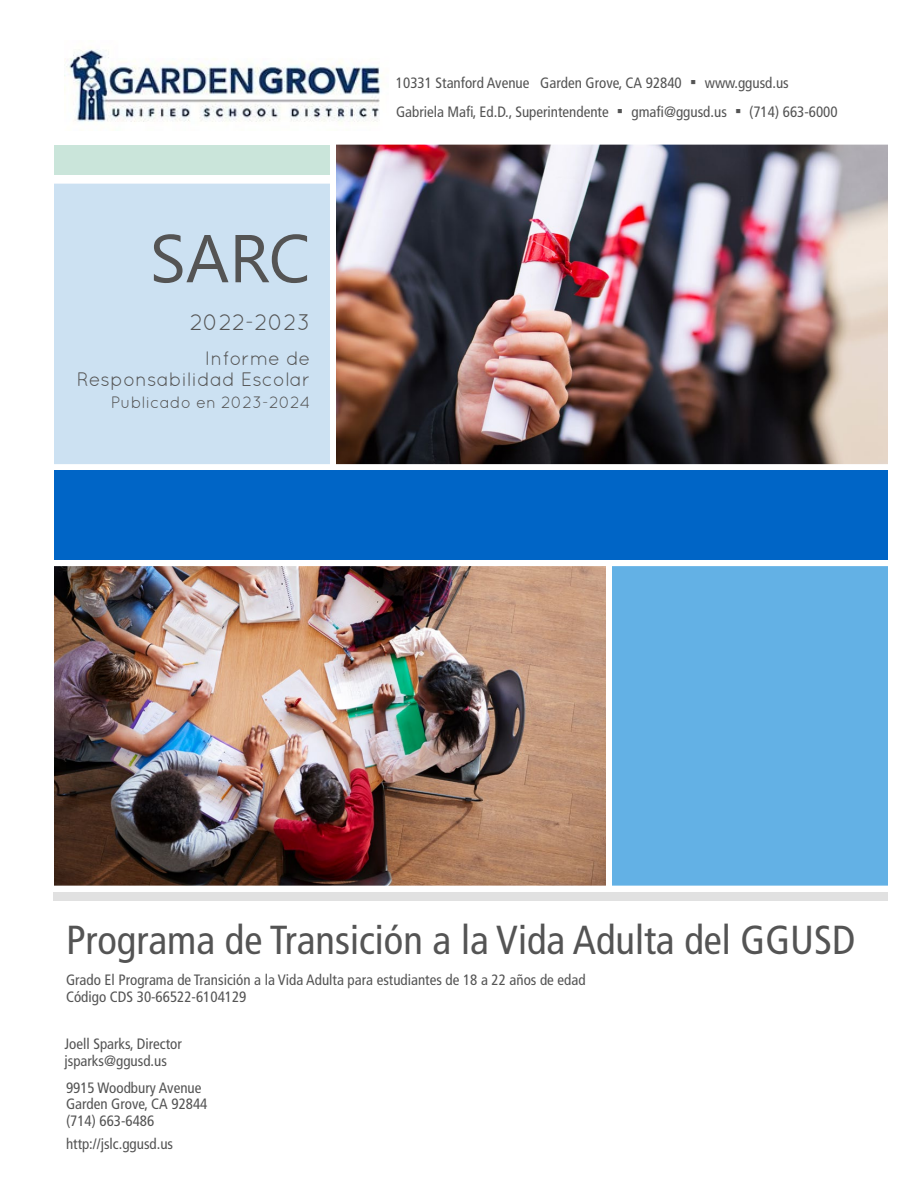
<style>
.page{position:relative;width:918px;height:1188px;background:#fff}
.page>*{position:absolute;margin:0;border:0;box-sizing:border-box;transform-origin:0 0}
.t1{font:condensed 40.5px "Frutiger LT Std";color:#545454}
.t2{font:22.5px "Quicksand";color:#545454}
.t3{font:19.5px/21px "Quicksand";color:#545454;text-align:right}
.t4{font:16.5px "Quicksand";color:#545454}
.t5{font:condensed 15px/16.5px "Frutiger LT Std";color:#545454}
.s1{font-family:"Arial";font-stretch:normal;font-size:18px}
</style>
<div class="page">
<div style="left:606px;top:560px;width:288px;height:332px;background:#63b1e5;border:6px solid #fff"></div>
<img style="left:337px;top:146px;width:550px;height:317px">
<div style="left:330px;top:139px;width:564px;height:331px;border:6px solid #fff"></div>
<img style="left:55px;top:567px;width:550px;height:318px">
<div style="left:48px;top:560px;width:564px;height:332px;border:6px solid #fff"></div>
<div style="left:54px;top:145px;width:276px;height:30px;background:#cae5da"></div>
<div style="left:48px;top:178px;width:288px;height:292px;background:#cce1f2;border:6px solid #fff"></div>
<div style="left:53px;top:892px;width:835px;height:9px;background:#e1e1e1"></div>
<div style="left:54px;top:470px;width:834px;height:90px;background:#0065c6"></div>
<img style="left:64px;top:47px;width:316px;height:75px">
<p class="t5" style="left:396px;top:75px;width:394px">10331 Stanford Avenue Garden Grove, CA 92840 <span class="s1">▪</span> www.ggusd.us</p>
<h2 class="t2" style="left:190px;top:309px;width:122px">2022-2023</h2>
<h3 class="t3" style="left:77px;top:348px;width:235px">Informe de<br>Responsabilidad Escolar</h3>
<p class="t4" style="left:111px;top:393px;width:201px">Publicado en 2023-2024</p>
<p class="t5" style="left:396px;top:104px;width:443px">Gabriela Mafi, Ed.D., Superintendente <span class="s1">▪</span> gmafi@ggusd.us <span class="s1">▪</span> (714) 663-6000</p>
<h1 class="t1" style="left:66px;top:916px;width:791px">Programa de Transición a la Vida Adulta del GGUSD</h1>
<p class="t5" style="left:66px;top:972px;width:521px">Grado El Programa de Transición a la Vida Adulta para estudiantes de 18 a 22 años de edad<br>Código CDS 30-66522-6104129</p>
<p class="t5" style="left:64px;top:1036px;width:119px">Joell Sparks, Director jsparks@ggusd.us</p>
<p class="t5" style="left:66px;top:1079px;width:143px">9915 Woodbury Avenue<br>Garden Grove, CA 92844 (714) 663-6486</p>
<p class="t5" style="left:66px;top:1136px;width:109px">http://jslc.ggusd.us</p>
</div>
